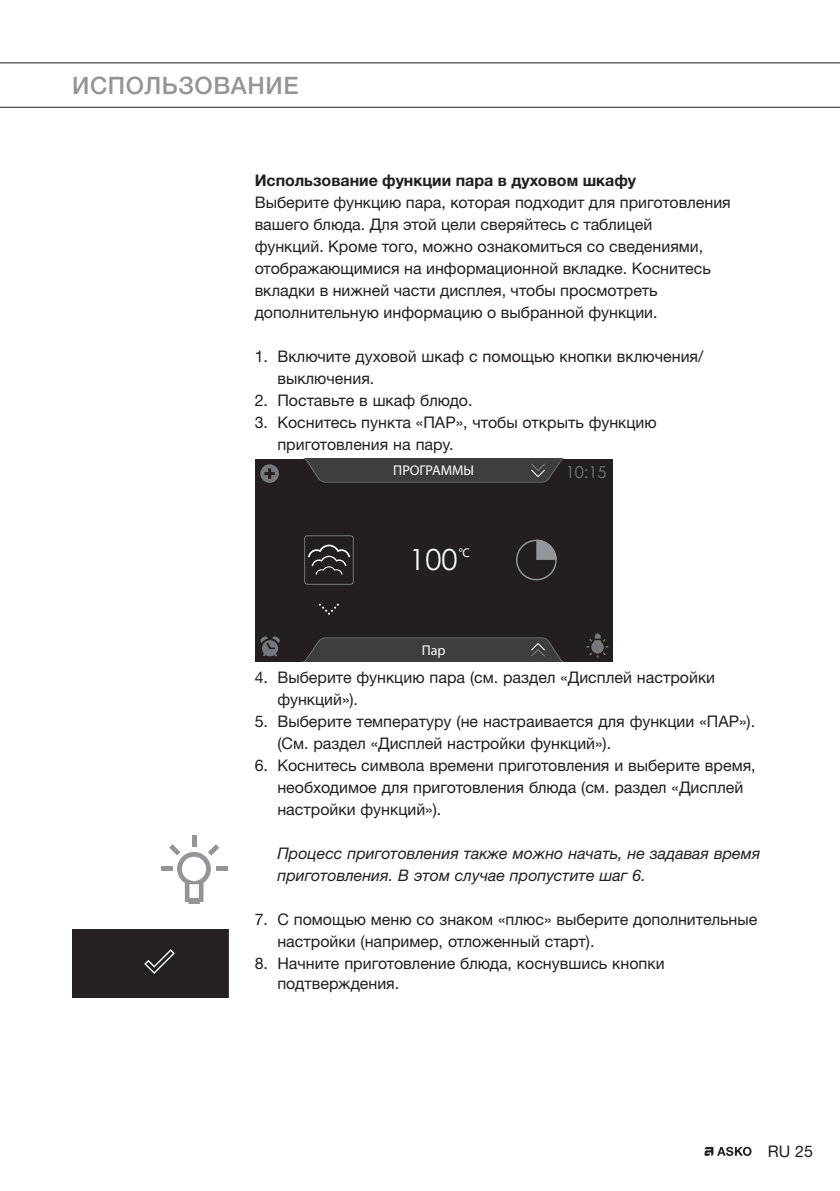
<style>
.page{position:relative;width:840px;height:1191px;background:#fff}
.page>*{position:absolute;margin:0;border:0;box-sizing:border-box;transform-origin:0 0}
.t1{font:29px "Century Gothic";color:#fff}
.t2{font:500 24px "Helvetica Neue LTW1 G";letter-spacing:.025em;color:#939598}
.t3{font:16.4px "Century Gothic";color:#76787b}
.t4{font:16px/22px "Helvetica Neue LTW1 G";color:#231f20}
.t5{font:italic 16px/22px "Helvetica Neue LTW1 G";color:#231f20}
.t6{font:700 16px "Helvetica Neue LTW1 G";color:#231f20}
.t7{font:300 14.2px "Segoe UI";color:#fff}
.t8{font:300 12.6px "Segoe UI";color:#fff}
</style>
<div class="page">
<hr style="left:0;top:62px;width:839px;height:1px;background:#231f20">
<hr style="left:0;top:107px;width:839px;height:1px;background:#231f20">
<svg style="left:704px;top:1146px;width:47px;height:10px"></svg>
<div style="left:254px;top:459px;width:358px;height:202px;background:#231f20"></div>
<svg style="left:516px;top:539px;width:40px;height:41px"></svg>
<svg style="left:254px;top:633px;width:355px;height:28px"></svg>
<svg style="left:254px;top:459px;width:309px;height:24px"></svg>
<svg style="left:319px;top:603px;width:20px;height:12px"></svg>
<svg style="left:304px;top:535px;width:49px;height:49px"></svg>
<hr style="left:192px;top:836px;width:4px;height:11px;background:#939598">
<div style="left:161px;top:865px;width:11px;height:5px;background:#939598"></div>
<div style="left:216px;top:866px;width:11px;height:5px;background:#939598"></div>
<svg style="left:169px;top:844px;width:50px;height:60px"></svg>
<div style="left:72px;top:929px;width:156px;height:68px;background:#252122"></div>
<h2 class="t2" style="left:72px;top:71px;width:228px">ИСПОЛЬЗОВАНИЕ</h2>
<p class="t6" style="left:254px;top:170px;width:383px">Использование функции пара в духовом шкафу</p>
<p class="t4" style="left:254px;top:191px;width:477px">Выберите функцию пара, которая подходит для приготовления вашего блюда. Для этой цели сверяйтесь с таблицей<br>функций. Кроме того, можно ознакомиться со сведениями, отображающимися на информационной вкладке. Коснитесь вкладки в нижней части дисплея, чтобы просмотреть дополнительную информацию о выбранной функции.</p>
<p class="t4" style="left:277px;top:345px;width:427px;text-indent:-23px">1. Включите духовой шкаф с помощью кнопки включения/ выключения.</p>
<p class="t4" style="left:254px;top:389px;width:219px">2. Поставьте в шкаф блюдо.</p>
<p class="t4" style="left:277px;top:411px;width:380px;text-indent:-23px">3. Коснитесь пункта «ПАР», чтобы открыть функцию приготовления на пару.</p>
<p class="t7" style="left:393px;top:461px;width:82px">ПРОГРАММЫ</p>
<p class="t3" style="left:565px;top:460px;width:42px">10:15</p>
<h1 class="t1" style="left:409px;top:539px;width:50px">100</h1>
<p class="t8" style="left:458px;top:545px;width:13px">°C</p>
<p class="t7" style="left:421px;top:641px;width:25px">Пар</p>
<p class="t4" style="left:277px;top:666px;width:439px;text-indent:-23px">4. Выберите функцию пара (см. раздел «Дисплей настройки функций»).</p>
<p class="t4" style="left:277px;top:710px;width:479px;text-indent:-23px">5. Выберите температуру (не настраивается для функции «ПАР»). (См. раздел «Дисплей настройки функций»).</p>
<p class="t4" style="left:277px;top:754px;width:479px;text-indent:-23px">6. Коснитесь символа времени приготовления и выберите время, необходимое для приготовления блюда (см. раздел «Дисплей настройки функций»).</p>
<p class="t5" style="left:277px;top:842px;width:484px">Процесс приготовления также можно начать, не задавая время приготовления. В этом случае пропустите шаг 6.</p>
<p class="t4" style="left:277px;top:908px;width:481px;text-indent:-23px">7. С помощью меню со знаком «плюс» выберите дополнительные настройки (например, отложенный старт).</p>
<p class="t4" style="left:277px;top:954px;width:388px;line-height:19.2px;text-indent:-23px">8. Начните приготовление блюда, коснувшись кнопки подтверждения.</p>
<p class="t4" style="left:767px;top:1140px;width:47px">RU 25</p>
</div>
